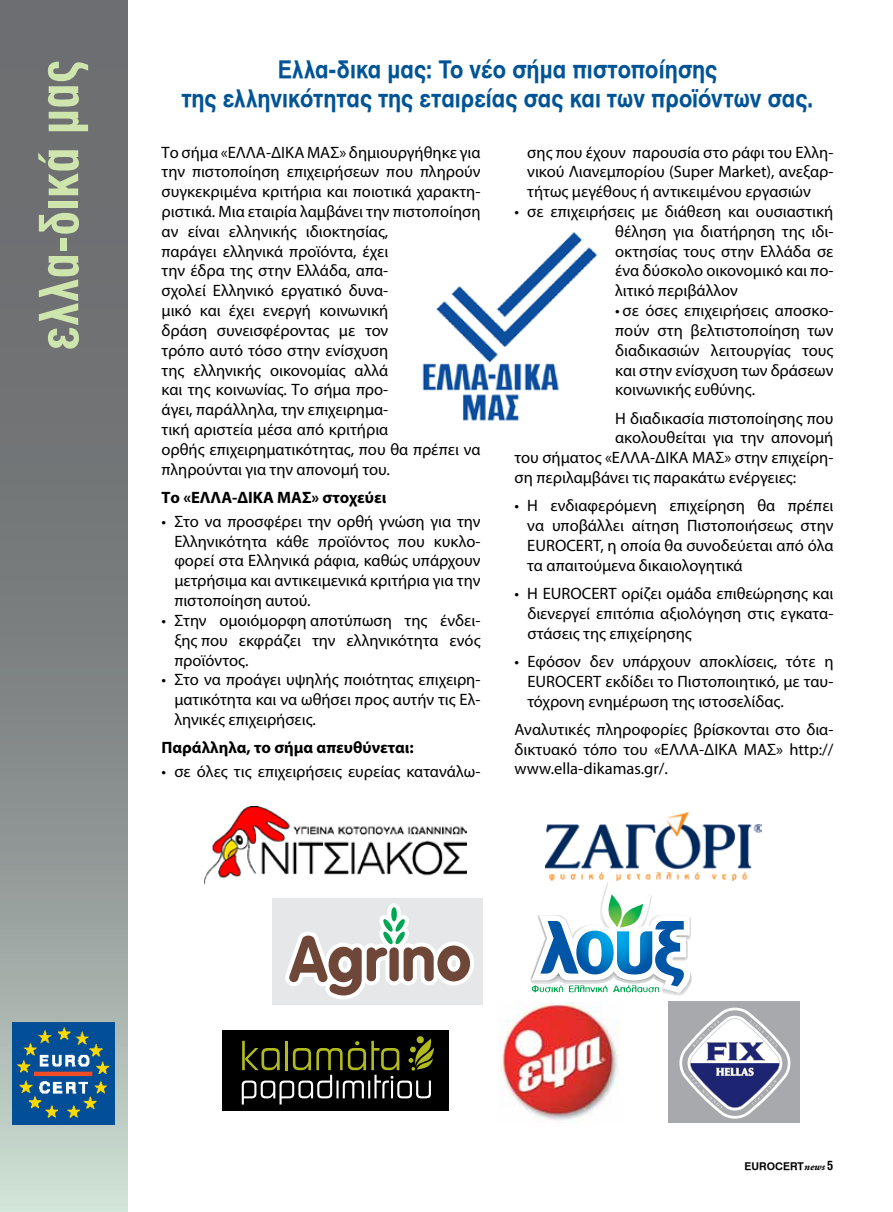
<style>
.page{position:relative;width:893px;height:1212px;background:#fff}
.page>*{position:absolute;margin:0;border:0;box-sizing:border-box;transform-origin:0 0}
.t1{font:54px "UB Helvetica Cond Bold";color:#cfe5ae}
.t2{font:24px/28.8px "UB Helvetica Bold";letter-spacing:.005em;color:#005496;text-align:center;scale:.9 1}
.t3{font:16.5px/19.8px "Myriad Pro";color:#000;text-align:justify}
.t4{font:700 16.5px "Myriad Pro";color:#000}
.t5{font:10.5px "UB Helvetica Bold";color:#000}
.s1{font-family:"Cf Garamond";font-weight:700;font-style:italic}
.s2{font-family:"UB Helvetica Cond Bold";font-size:12.75px}
</style>
<div class="page">
<svg style="left:0;top:0;width:128px;height:1212px;background:#838888"></svg>
<img style="left:422px;top:232px;width:176px;height:189px">
<img style="left:13px;top:1022px;width:102px;height:102px">
<div style="left:273px;top:898px;width:210px;height:106px;background:#e6e7e8"></div>
<div style="left:387px;top:903px;width:14px;height:22px;border:8px solid #fff;border-radius:50%"></div>
<div style="left:391px;top:907px;width:6px;height:14px;background:#5ec691;border-radius:50%"></div>
<svg style="left:285px;top:908px;width:189px;height:92px"></svg>
<img style="left:500px;top:1002px;width:120px;height:119px">
<div style="left:668px;top:1001px;width:132px;height:122px;background:#a7a9ac"></div>
<svg style="left:679px;top:1007px;width:111px;height:111px"></svg>
<svg style="left:530px;top:882px;width:162px;height:114px"></svg>
<div style="left:222px;top:1030px;width:226px;height:80px;background:#000"></div>
<div style="left:417px;top:1036px;width:7px;height:7px;background:#b2bb1e;border-radius:50%"></div>
<svg style="left:242px;top:1039px;width:192px;height:65px"></svg>
<img style="left:545px;top:812px;width:217px;height:68px">
<img style="left:204px;top:806px;width:262px;height:79px">
<h1 class="t1" style="left:29px;top:350px;width:292px;rotate:-90deg">ελλα-δικά μας</h1>
<h2 class="t2" style="left:182px;top:55px;width:703px">Ελλα-δικα μας: To νέο σήμα πιστοποίησης<br>της ελληνικότητας της εταιρείας σας και των προϊόντων σας.</h2>
<p class="t3" style="left:527px;top:142px;width:308px">σης που έχουν παρουσία στο ράφι του Ελλη&shy;νικού Λιανεμπορίου (Super Market), ανεξαρ&shy;τήτως μεγέθους ή αντικειμένου εργασιών</p>
<p class="t3" style="left:615px;top:201px;width:220px;text-indent:-101px">• σε επιχειρήσεις με διάθεση και ουσιαστική θέληση για διατήρηση της ιδι&shy;οκτησίας τους στην Ελλάδα σε ένα δύσκολο οικονομικό και πο&shy;λιτικό περιβάλλον</p>
<p class="t3" style="left:615px;top:300px;width:220px">• σε όσες επιχειρήσεις αποσκο&shy;πούν στη βελτιστοποίηση των διαδικασιών λειτουργίας τους και στην ενίσχυση των δράσεων κοινωνικής ευθύνης.</p>
<p class="t3" style="left:615px;top:408px;width:220px">Η διαδικασία πιστοποίησης που</p>
<p class="t3" style="left:615px;top:428px;width:220px">ακολουθείται για την απονομή</p>
<p class="t3" style="left:515px;top:447px;width:320px">του σήματος «ΕΛΛΑ-ΔΙΚΑ ΜΑΣ» στην επιχείρη-</p>
<p class="t3" style="left:515px;top:467px;width:283px">ση περιλαμβάνει τις παρακάτω ενέργειες:</p>
<p class="t3" style="left:527px;top:496px;width:308px;text-indent:-13px">• Η ενδιαφερόμενη επιχείρηση θα πρέπει να υποβάλλει αίτηση Πιστοποιήσεως στην EUROCERT, η οποία θα συνοδεύεται από όλα τα απαιτούμενα δικαιολογητικά</p>
<p class="t3" style="left:527px;top:583px;width:308px;text-indent:-13px">• Η EUROCERT ορίζει ομάδα επιθεώρησης και διενεργεί επιτόπια αξιολόγηση στις εγκατα&shy;στάσεις της επιχείρησης</p>
<p class="t3" style="left:527px;top:651px;width:308px;text-indent:-13px">• Εφόσον δεν υπάρχουν αποκλίσεις, τότε η EUROCERT εκδίδει το Πιστοποιητικό, με ταυ&shy;τόχρονη ενημέρωση της ιστοσελίδας.</p>
<p class="t3" style="left:515px;top:719px;width:320px">Αναλυτικές πληροφορίες βρίσκονται στο δια&shy;δικτυακό τόπο του «ΕΛΛΑ-ΔΙΚΑ ΜΑΣ» http:// www.ella-dikamas.gr/.</p>
<p class="t3" style="left:162px;top:142px;width:320px;text-align:left">Το σήμα «ΕΛΛΑ-ΔΙΚΑ ΜΑΣ» δημιουργήθηκε για την πιστοποίηση επιχειρήσεων που πληρούν συγκεκριμένα κριτήρια και ποιοτικά χαρακτη&shy;ριστικά. Μια εταιρία λαμβάνει την πιστοποίηση αν είναι ελληνικής ιδιοκτησίας,<br>παράγει ελληνικά προϊόντα, έχει<br>την έδρα της στην Ελλάδα, απα-<br>σχολεί Ελληνικό εργατικό δυνα-<br>μικό και έχει ενεργή κοινωνική<br>δράση συνεισφέροντας με τον<br>τρόπο αυτό τόσο στην ενίσχυση<br>της ελληνικής οικονομίας αλλά<br>και της κοινωνίας. Το σήμα προ-<br>άγει, παράλληλα, την επιχειρημα-<br>τική αριστεία μέσα από κριτήρια<br>ορθής επιχειρηματικότητας, που θα πρέπει να πληρούνται για την απονομή του.</p>
<p class="t4" style="left:162px;top:486px;width:226px">Το «ΕΛΛΑ-ΔΙΚΑ ΜΑΣ» στοχεύει</p>
<p class="t3" style="left:174px;top:511px;width:308px;text-indent:-13px">• Στο να προσφέρει την ορθή γνώση για την Ελληνικότητα κάθε προϊόντος που κυκλο&shy;φορεί στα Ελληνικά ράφια, καθώς υπάρχουν μετρήσιμα και αντικειμενικά κριτήρια για την πιστοποίηση αυτού.</p>
<p class="t3" style="left:174px;top:610px;width:308px;text-indent:-13px">• Στην ομοιόμορφη αποτύπωση της ένδει&shy;ξης που εκφράζει την ελληνικότητα ενός προϊόντος.</p>
<p class="t3" style="left:174px;top:670px;width:308px;text-indent:-13px">• Στο να προάγει υψηλής ποιότητας επιχειρη&shy;ματικότητα και να ωθήσει προς αυτήν τις Ελ&shy;ληνικές επιχειρήσεις.</p>
<p class="t4" style="left:162px;top:737px;width:254px">Παράλληλα, το σήμα απευθύνεται:</p>
<p class="t3" style="left:162px;top:761px;width:320px">• σε όλες τις επιχειρήσεις ευρείας κατανάλω-</p>
<p class="t5" style="left:745px;top:1160px;width:90px">EUROCERT<span class="s1">news</span> <span class="s2">5</span></p>
</div>
